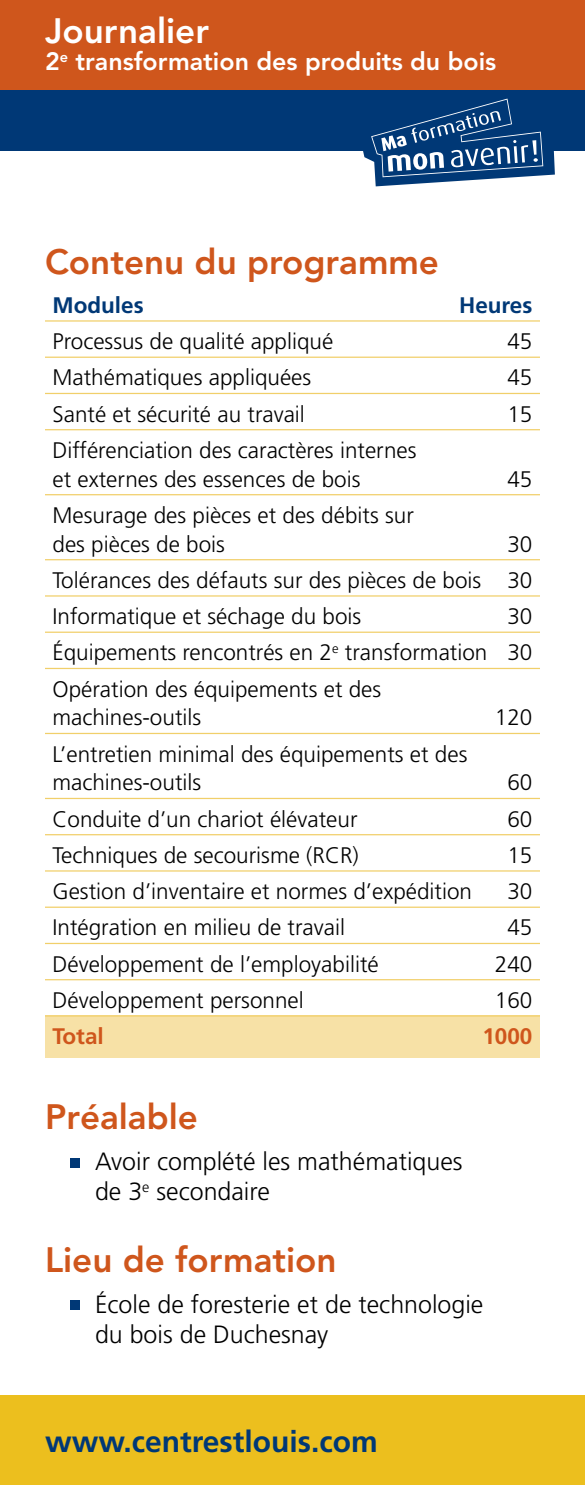
<style>
.page{position:relative;width:585px;height:1485px;background:#fff}
.page>*{position:absolute;margin:0;border:0;box-sizing:border-box;transform-origin:0 0}
.t1{font:800 35px "Avenir";color:#cf561c}
.t2{font:800 35px "Avenir";color:#fff}
.t3{font:700 30px "Frutiger";color:#003876}
.t4{font:300 25px/30px "Frutiger";color:#000}
.t5{font:800 25px "Avenir";color:#fff}
.t6{font:300 22.5px/36.2px "Frutiger";color:#000}
.t7{font:700 22.5px "Frutiger";color:#003876}
.t8{font:700 22.5px "Frutiger";color:#cf561c}
</style>
<div class="page">
<div style="left:0;top:0;width:585px;height:90px;background:#cf561c"></div>
<div style="left:0;top:90px;width:585px;height:60px;background:#003876"></div>
<svg style="left:358px;top:99px;width:197px;height:87px"></svg>
<div style="left:0;top:1395px;width:585px;height:90px;background:#ecbf1e"></div>
<div style="left:45px;top:1016px;width:495px;height:42px;background:#f7e1a6"></div>
<hr style="left:45px;top:320px;width:495px;height:2px;background:#f1cf6a">
<hr style="left:45px;top:357px;width:495px;height:1px;background:#f1cf6a">
<hr style="left:45px;top:393px;width:495px;height:1px;background:#f1cf6a">
<hr style="left:45px;top:429px;width:495px;height:1px;background:#f1cf6a">
<hr style="left:45px;top:494px;width:495px;height:1px;background:#f1cf6a">
<hr style="left:45px;top:559px;width:495px;height:1px;background:#f1cf6a">
<hr style="left:45px;top:595px;width:495px;height:2px;background:#f1cf6a">
<hr style="left:45px;top:632px;width:495px;height:1px;background:#f1cf6a">
<hr style="left:45px;top:668px;width:495px;height:1px;background:#f1cf6a">
<hr style="left:45px;top:733px;width:495px;height:1px;background:#f1cf6a">
<hr style="left:45px;top:798px;width:495px;height:1px;background:#f1cf6a">
<hr style="left:45px;top:834px;width:495px;height:1px;background:#f1cf6a">
<hr style="left:45px;top:870px;width:495px;height:2px;background:#f1cf6a">
<hr style="left:45px;top:907px;width:495px;height:1px;background:#f1cf6a">
<hr style="left:45px;top:943px;width:495px;height:1px;background:#f1cf6a">
<hr style="left:45px;top:979px;width:495px;height:1px;background:#f1cf6a">
<hr style="left:45px;top:1015px;width:495px;height:2px;background:#f1cf6a">
<div style="left:70px;top:1158px;width:10px;height:10px;background:#003876"></div>
<div style="left:70px;top:1301px;width:10px;height:9px;background:#003876"></div>
<h1 class="t2" style="left:45px;top:10px;width:165px">Journalier</h1>
<p class="t5" style="left:45px;top:47px;width:453px">2<sup>e</sup> transformation des produits du bois</p>
<h1 class="t1" style="left:45px;top:241px;width:395px">Contenu du programme</h1>
<p class="t7" style="left:52px;top:292px;width:93px">Modules</p>
<p class="t7" style="left:459px;top:292px;width:75px">Heures</p>
<p class="t6" style="left:52px;top:324px;width:282px">Processus de qualité appliqué</p>
<p class="t6" style="left:507px;top:324px;width:27px">45</p>
<p class="t6" style="left:52px;top:360px;width:260px">Mathématiques appliquées</p>
<p class="t6" style="left:507px;top:360px;width:27px">45</p>
<p class="t6" style="left:52px;top:396px;width:254px">Santé et sécurité au travail</p>
<p class="t6" style="left:507px;top:396px;width:27px">15</p>
<p class="t6" style="left:52px;top:436px;width:366px;line-height:28.8px">Différenciation des caractères internes et externes des essences de bois</p>
<p class="t6" style="left:507px;top:461px;width:27px">45</p>
<p class="t6" style="left:52px;top:501px;width:363px;line-height:28.8px">Mesurage des pièces et des débits sur des pièces de bois</p>
<p class="t6" style="left:52px;top:526px;width:481px;text-align:justify;text-indent:455px">30<br>Tolérances des défauts sur des pièces de bois 30<br>Informatique et séchage du bois</p>
<p class="t6" style="left:52px;top:599px;width:481px;text-align:justify;text-indent:455px">30<br>Équipements rencontrés en 2<sup>e</sup> transformation 30<br>Opération des équipements et des</p>
<p class="t6" style="left:53px;top:700px;width:150px">machines-outils</p>
<p class="t6" style="left:495px;top:700px;width:39px">120</p>
<p class="t6" style="left:53px;top:740px;width:416px;line-height:28.8px">L’entretien minimal des équipements et des machines-outils</p>
<p class="t6" style="left:507px;top:765px;width:27px">60</p>
<p class="t6" style="left:53px;top:801px;width:307px">Conduite d’un chariot élévateur</p>
<p class="t6" style="left:507px;top:801px;width:27px">60</p>
<p class="t6" style="left:53px;top:837px;width:308px">Techniques de secourisme (RCR)</p>
<p class="t6" style="left:507px;top:837px;width:27px">15</p>
<p class="t6" style="left:53px;top:874px;width:421px">Gestion d’inventaire et normes d’expédition</p>
<p class="t6" style="left:507px;top:874px;width:27px">30</p>
<p class="t6" style="left:53px;top:910px;width:294px">Intégration en milieu de travail</p>
<p class="t6" style="left:507px;top:910px;width:27px">45</p>
<p class="t6" style="left:53px;top:946px;width:328px">Développement de l’employabilité</p>
<p class="t6" style="left:495px;top:946px;width:39px">240</p>
<p class="t6" style="left:53px;top:982px;width:253px">Développement personnel</p>
<p class="t6" style="left:495px;top:982px;width:39px">160</p>
<p class="t8" style="left:53px;top:1023px;width:53px">Total</p>
<p class="t8" style="left:482px;top:1023px;width:52px">1000</p>
<h1 class="t1" style="left:45px;top:1096px;width:155px">Préalable</h1>
<p class="t4" style="left:95px;top:1147px;width:369px">Avoir complété les mathématiques de 3<sup>e</sup> secondaire</p>
<h1 class="t1" style="left:45px;top:1239px;width:293px">Lieu de formation</h1>
<p class="t4" style="left:95px;top:1290px;width:390px">École de foresterie et de technologie du bois de Duchesnay</p>
<h2 class="t3" style="left:45px;top:1424px;width:334px">www.centrestlouis.com</h2>
</div>
